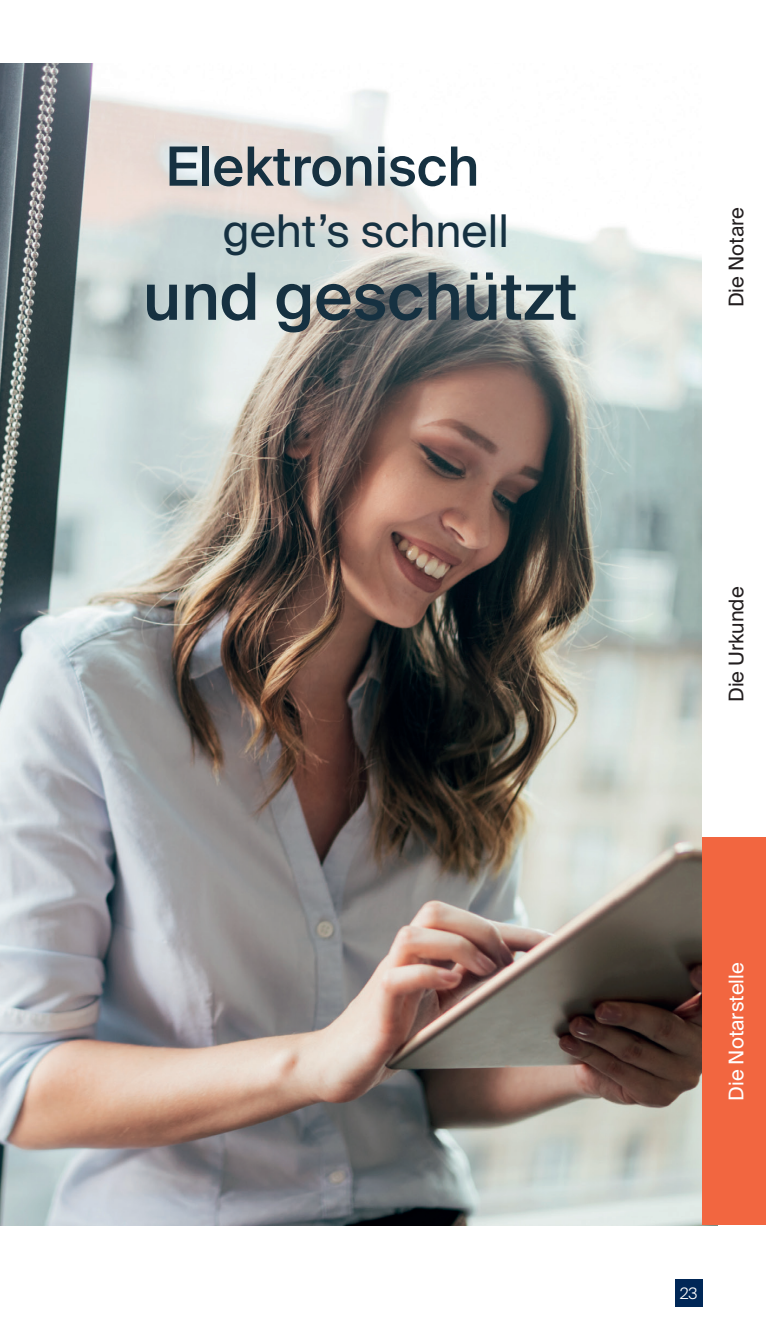
<style>
.page{position:relative;width:766px;height:1340px;background:#fff}
.page>*{position:absolute;margin:0;border:0;box-sizing:border-box;transform-origin:0 0}
.t1{font:500 65.25px "Suisse Intl";color:#163141}
.t2{font:500 54px "Suisse Intl";color:#163141}
.t3{font:45px "Suisse Intl";color:#163141}
.t4{font:20.25px "Suisse Intl";color:#231f20}
.t5{font:20.25px "Suisse Intl";color:#fff}
.t6{font:300 15.75px "Suisse Intl";color:#fff}
</style>
<div class="page">
<img style="left:0;top:64px;width:702px;height:1160px">
<div style="left:702px;top:838px;width:63px;height:386px;background:#f26640"></div>
<div style="left:675px;top:1279px;width:27px;height:27px;background:#002757"></div>
<h2 class="t2" style="left:165px;top:135px;width:315px">Elektronisch</h2>
<h3 class="t3" style="left:223px;top:205px;width:287px">geht’s schnell</h3>
<h1 class="t1" style="left:143px;top:259px;width:436px">und geschützt</h1>
<p class="t4" style="left:724px;top:307px;width:101px;rotate:-90deg">Die Notare</p>
<p class="t4" style="left:724px;top:702px;width:117px;rotate:-90deg">Die Urkunde</p>
<p class="t5" style="left:724px;top:1100px;width:140px;rotate:-90deg">Die Notarstelle</p>
<p class="t6" style="left:679px;top:1284px;width:19px">23</p>
</div>
